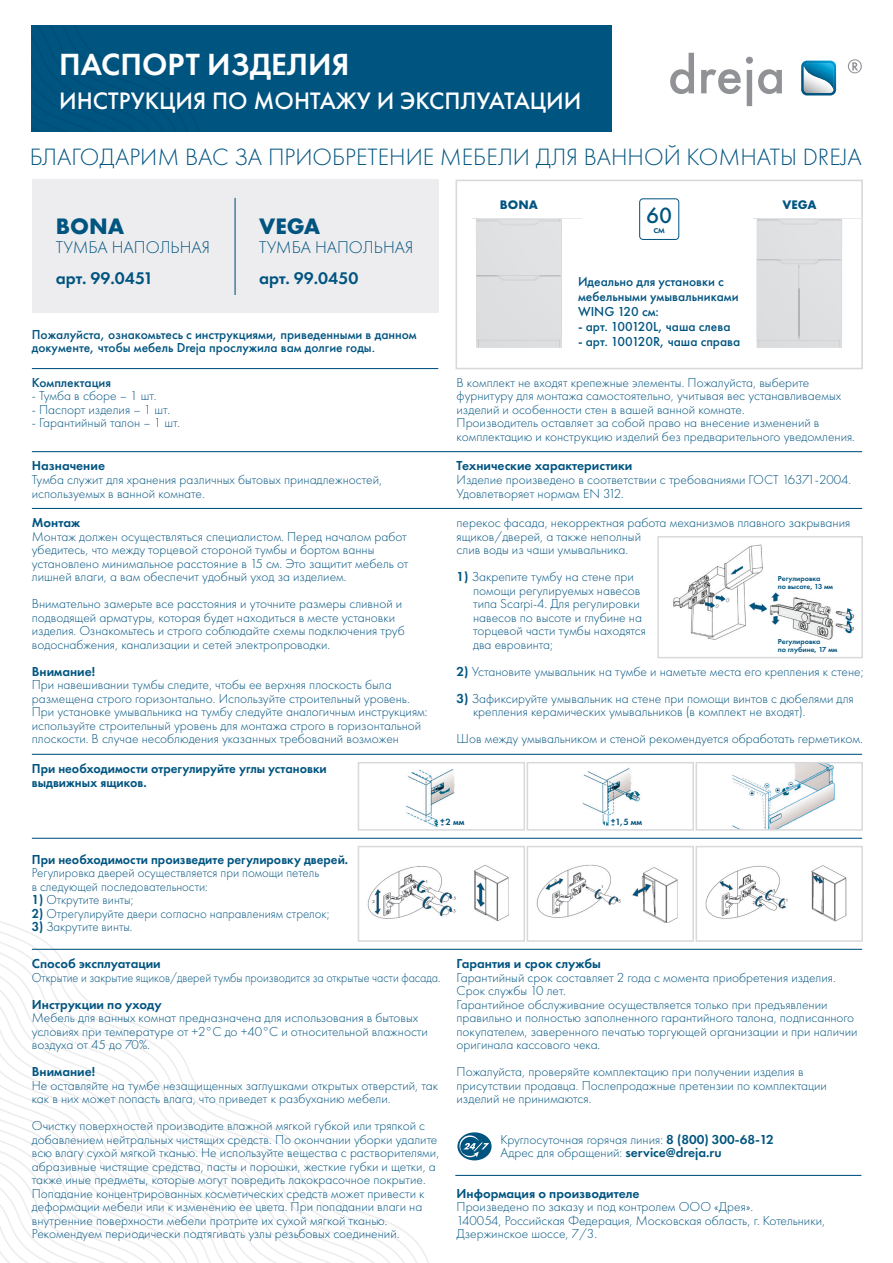
<style>
.page{position:relative;width:893px;height:1263px;background:#fff}
.page>*{position:absolute;margin:0;border:0;box-sizing:border-box;transform-origin:0 0}
.t1{font:600 31.8px "Futura PT";color:#fff}
.t2{font:500 24.75px "Futura PT";color:#fff}
.t3{font:300 24.45px "Futura PT";color:#005480}
.t4{font:700 23.25px "Futura New";color:#005480}
.t5{font:500 22.95px "Futura PT";color:#005480}
.t6{font:300 17.55px "Futura PT";color:#005480}
.t7{font:600 17.55px "Futura PT";color:#005480}
.t8{font:300 13.5px/13.5px "Futura PT";color:#005480}
.t9{font:500 13.5px/15px "Futura PT";color:#005480}
.t10{font:300 13.5px/13.5px "Futura PT";color:#005480;scale:.96 1}
.t11{font:600 13.5px "Futura PT";color:#005480}
.t12{font:600 13.5px/13.5px "Futura PT";color:#005480;scale:.96 1}
.t13{font:300 13.5px "Futura PT";color:#005480;scale:.9 1}
.t14{font:700 12.9px "Futura New";color:#005480}
.t15{font:600 9.45px "Futura PT";color:#005480}
.t16{font:600 7.5px/7.9px "Futura PT";color:#005480}
.s1{font-weight:600}
</style>
<div class="page">
<svg style="left:0;top:876px;width:429px;height:387px"></svg>
<div style="left:455px;top:180px;width:408px;height:189px;border:2px solid #d9d8db"></div>
<img style="left:756px;top:219px;width:106px;height:140px">
<img style="left:456px;top:219px;width:106px;height:140px">
<div style="left:32px;top:180px;width:406px;height:133px;background:#edecee"></div>
<div style="left:31px;top:26px;width:581px;height:106px;background:#005480"></div>
<svg style="left:801px;top:61px;width:35px;height:34px"></svg>
<svg style="left:670px;top:53px;width:24px;height:41px"></svg>
<svg style="left:701px;top:57px;width:81px;height:49px"></svg>
<svg style="left:848px;top:59px;width:14px;height:14px"></svg>
<hr style="left:32px;top:451px;width:830px;height:1px;background:#005480">
<hr style="left:32px;top:508px;width:830px;height:1px;background:#005480">
<hr style="left:32px;top:754px;width:830px;height:1px;background:#005480">
<hr style="left:32px;top:838px;width:830px;height:1px;background:#005480">
<hr style="left:32px;top:949px;width:830px;height:1px;background:#005480">
<hr style="left:455px;top:1175px;width:406px;height:1px;background:#005480">
<img style="left:673px;top:544px;width:182px;height:96px">
<div style="left:657px;top:536px;width:206px;height:122px;border:2px solid #d9d8db"></div>
<svg style="left:457px;top:1132px;width:35px;height:28px"></svg>
<svg style="left:459px;top:1135px;width:30px;height:22px"></svg>
<svg style="left:639px;top:198px;width:40px;height:42px"></svg>
<hr style="left:32px;top:368px;width:406px;height:1px;background:#005480">
<div style="left:358px;top:846px;width:166px;height:93px;background:#fff"></div>
<img style="left:367px;top:865px;width:142px;height:56px">
<img style="left:536px;top:864px;width:142px;height:59px">
<img style="left:705px;top:865px;width:142px;height:57px">
<div style="left:358px;top:846px;width:167px;height:96px;border:2px solid #d9d8db"></div>
<div style="left:527px;top:846px;width:167px;height:96px;border:2px solid #d9d8db"></div>
<div style="left:696px;top:846px;width:167px;height:96px;border:2px solid #d9d8db"></div>
<img style="left:406px;top:769px;width:49px;height:59px">
<img style="left:582px;top:768px;width:59px;height:58px">
<img style="left:732px;top:765px;width:103px;height:63px">
<div style="left:527px;top:762px;width:167px;height:69px;border:2px solid #d9d8db"></div>
<div style="left:696px;top:762px;width:167px;height:69px;border:2px solid #d9d8db"></div>
<div style="left:358px;top:762px;width:167px;height:69px;border:2px solid #d9d8db"></div>
<hr style="left:235px;top:198px;width:1px;height:97px;background:#005480">
<h1 class="t1" style="left:59px;top:45px;width:292px">ПАСПОРТ ИЗДЕЛИЯ</h1>
<h2 class="t2" style="left:59px;top:86px;width:524px">ИНСТРУКЦИЯ ПО МОНТАЖУ И ЭКСПЛУАТАЦИИ</h2>
<h3 class="t3" style="left:30px;top:143px;width:833px">БЛАГОДАРИМ ВАС ЗА ПРИОБРЕТЕНИЕ МЕБЕЛИ ДЛЯ ВАННОЙ КОМНАТЫ DREJA</h3>
<h3 class="t4" style="left:56px;top:211px;width:70px">BONA</h3>
<p class="t6" style="left:56px;top:237px;width:156px">ТУМБА НАПОЛЬНАЯ</p>
<p class="t7" style="left:56px;top:267px;width:99px">арт. 99.0451</p>
<h3 class="t4" style="left:259px;top:211px;width:63px">VEGA</h3>
<p class="t6" style="left:259px;top:237px;width:156px">ТУМБА НАПОЛЬНАЯ</p>
<p class="t7" style="left:259px;top:267px;width:101px">арт. 99.0450</p>
<p class="t9" style="left:32px;top:327px;width:386px;line-height:13.5px">Пожалуйста, ознакомьтесь с инструкциями, приведенными в данном документе, чтобы мебель Dreja прослужила вам долгие годы.</p>
<p class="t9" style="left:32px;top:375px;width:81px">Комплектация</p>
<p class="t8" style="left:32px;top:389px;width:126px">- Тумба в сборе – 1 шт.</p>
<p class="t8" style="left:32px;top:402px;width:140px">- Паспорт изделия – 1 шт.</p>
<p class="t8" style="left:32px;top:416px;width:150px">- Гарантийный талон – 1 шт.</p>
<p class="t11" style="left:32px;top:457px;width:75px">Назначение</p>
<p class="t8" style="left:32px;top:473px;width:352px">Тумба служит для хранения различных бытовых принадлежностей, используемых в ванной комнате.</p>
<p class="t11" style="left:32px;top:514px;width:50px">Монтаж</p>
<p class="t8" style="left:32px;top:530px;width:378px">Монтаж должен осуществляться специалистом. Перед началом работ убедитесь, что между торцевой стороной тумбы и бортом ванны установлено минимальное расстояние в 15 см. Это защитит мебель от лишней влаги, а вам обеспечит удобный уход за изделием.</p>
<p class="t8" style="left:32px;top:597px;width:374px">Внимательно замерьте все расстояния и уточните размеры сливной и подводящей арматуры, которая будет находиться в месте установки изделия. Ознакомьтесь и строго соблюдайте схемы подключения труб водоснабжения, канализации и сетей электропроводки.</p>
<p class="t11" style="left:32px;top:663px;width:65px">Внимание!</p>
<p class="t8" style="left:32px;top:678px;width:397px">При навешивании тумбы следите, чтобы ее верхняя плоскость была размещена строго горизонтально. Используйте строительный уровень.<br>При установке умывальника на тумбу следуйте аналогичным инструкциям: используйте строительный уровень для монтажа строго в горизонтальной плоскости. В случае несоблюдения указанных требований возможен</p>
<p class="t12" style="left:32px;top:762px;width:309px">При необходимости отрегулируйте углы установки выдвижных ящиков.</p>
<p class="t12" style="left:32px;top:852px;width:331px">При необходимости произведите регулировку дверей.</p>
<p class="t10" style="left:32px;top:866px;width:301px">Регулировка дверей осуществляется при помощи петель в следующей последовательности:</p>
<p class="t10" style="left:32px;top:893px;width:108px"><span class="s1">1)</span> Открутите винты;</p>
<p class="t10" style="left:32px;top:906px;width:312px"><span class="s1">2)</span> Отрегулируйте двери согласно направлениям стрелок;</p>
<p class="t10" style="left:32px;top:920px;width:106px"><span class="s1">3)</span> Закрутите винты.</p>
<p class="t14" style="left:500px;top:196px;width:39px">BONA</p>
<p class="t14" style="left:783px;top:196px;width:35px">VEGA</p>
<h3 class="t5" style="left:646px;top:202px;width:28px">60<sub>см</sub></h3>
<p class="t9" style="left:578px;top:274px;width:162px">Идеально для установки с мебельными умывальниками<br>WING 120 см:</p>
<p class="t9" style="left:578px;top:319px;width:154px">- арт. 100120L, чаша слева</p>
<p class="t9" style="left:578px;top:334px;width:164px">- арт. 100120R, чаша справа</p>
<p class="t8" style="left:457px;top:375px;width:400px">В комплект не входят крепежные элементы. Пожалуйста, выберите фурнитуру для монтажа самостоятельно, учитывая вес устанавливаемых изделий и особенности стен в вашей ванной комнате.<br>Производитель оставляет за собой право на внесение изменений в комплектацию и конструкцию изделий без предварительного уведомления.</p>
<p class="t11" style="left:457px;top:457px;width:177px">Технические характеристики</p>
<p class="t8" style="left:457px;top:473px;width:396px">Изделие произведено в соответствии с требованиями ГОСТ 16371-2004.<br>Удовлетворяет нормам EN 312.</p>
<p class="t8" style="left:457px;top:516px;width:395px">перекос фасада, некорректная работа механизмов плавного закрывания ящиков/дверей, а также неполный<br>слив воды из чаши умывальника.</p>
<p class="t8" style="left:473px;top:570px;width:174px;text-indent:-16px"><span class="s1">1)</span> Закрепите тумбу на стене при помощи регулируемых навесов типа Scarpi-4. Для регулировки навесов по высоте и глубине на торцевой части тумбы находятся два евровинта;</p>
<p class="t8" style="left:457px;top:665px;width:409px"><span class="s1">2)</span> Установите умывальник на тумбе и наметьте места его крепления к стене;</p>
<p class="t8" style="left:473px;top:692px;width:382px;text-indent:-16px"><span class="s1">3)</span> Зафиксируйте умывальник на стене при помощи винтов с дюбелями для крепления керамических умывальников (в комплект не входят).</p>
<p class="t8" style="left:457px;top:732px;width:408px">Шов между умывальником и стеной рекомендуется обработать герметиком.</p>
<p class="t16" style="left:778px;top:574px;width:57px">Регулировка<br>по высоте, 13 мм</p>
<p class="t16" style="left:778px;top:637px;width:61px">Регулировка<br>по глубине, 17 мм</p>
<p class="t15" style="left:440px;top:816px;width:26px">+-2 мм</p>
<p class="t15" style="left:611px;top:816px;width:33px">+-1,5 мм</p>
<p class="t11" style="left:32px;top:955px;width:130px">Способ эксплуатации</p>
<p class="t13" style="left:32px;top:969px;width:456px">Открытие и закрытие ящиков/дверей тумбы производится за открытые части фасада.</p>
<p class="t11" style="left:32px;top:996px;width:131px">Инструкции по уходу</p>
<p class="t8" style="left:32px;top:1011px;width:398px">Мебель для ванных комнат предназначена для использования в бытовых условиях при температуре от +2°С до +40°С и относительной влажности воздуха от 45 до 70%.</p>
<p class="t11" style="left:32px;top:1063px;width:65px">Внимание!</p>
<p class="t8" style="left:32px;top:1078px;width:408px">Не оставляйте на тумбе незащищенных заглушками открытых отверстий, так как в них может попасть влага, что приведет к разбуханию мебели.</p>
<p class="t8" style="left:32px;top:1119px;width:409px">Очистку поверхностей производите влажной мягкой губкой или тряпкой с добавлением нейтральных чистящих средств. По окончании уборки удалите всю влагу сухой мягкой тканью. Не используйте вещества с растворителями, абразивные чистящие средства, пасты и порошки, жесткие губки и щетки, а также иные предметы, которые могут повредить лакокрасочное покрытие.<br>Попадание концентрированных косметических средств может привести к деформации мебели или к изменению ее цвета. При попадании влаги на внутренние поверхности мебели протрите их сухой мягкой тканью.<br>Рекомендуем периодически подтягивать узлы резьбовых соединений.</p>
<p class="t11" style="left:457px;top:955px;width:146px">Гарантия и срок службы</p>
<p class="t8" style="left:457px;top:970px;width:402px">Гарантийный срок составляет 2 года с момента приобретения изделия.<br>Срок службы 10 лет.<br>Гарантийное обслуживание осуществляется только при предъявлении правильно и полностью заполненного гарантийного талона, подписанного покупателем, заверенного печатью торгующей организации и при наличии оригинала кассового чека.</p>
<p class="t8" style="left:457px;top:1065px;width:372px">Пожалуйста, проверяйте комплектацию при получении изделия в присутствии продавца. Послепродажные претензии по комплектации изделий не принимаются.</p>
<p class="t8" style="left:501px;top:1132px;width:275px">Круглосуточная горячая линия: <span class="s1">8 (800) 300-68-12<br></span>Адрес для обращений: <span class="s1">service@dreja.ru</span></p>
<p class="t11" style="left:457px;top:1185px;width:185px">Информация о производителе</p>
<p class="t8" style="left:457px;top:1200px;width:370px">Произведено по заказу и под контролем ООО «Дрея».<br>140054, Российская Федерация, Московская область, г. Котельники,<br>Дзержинское шоссе, 7/3.</p>
</div>
